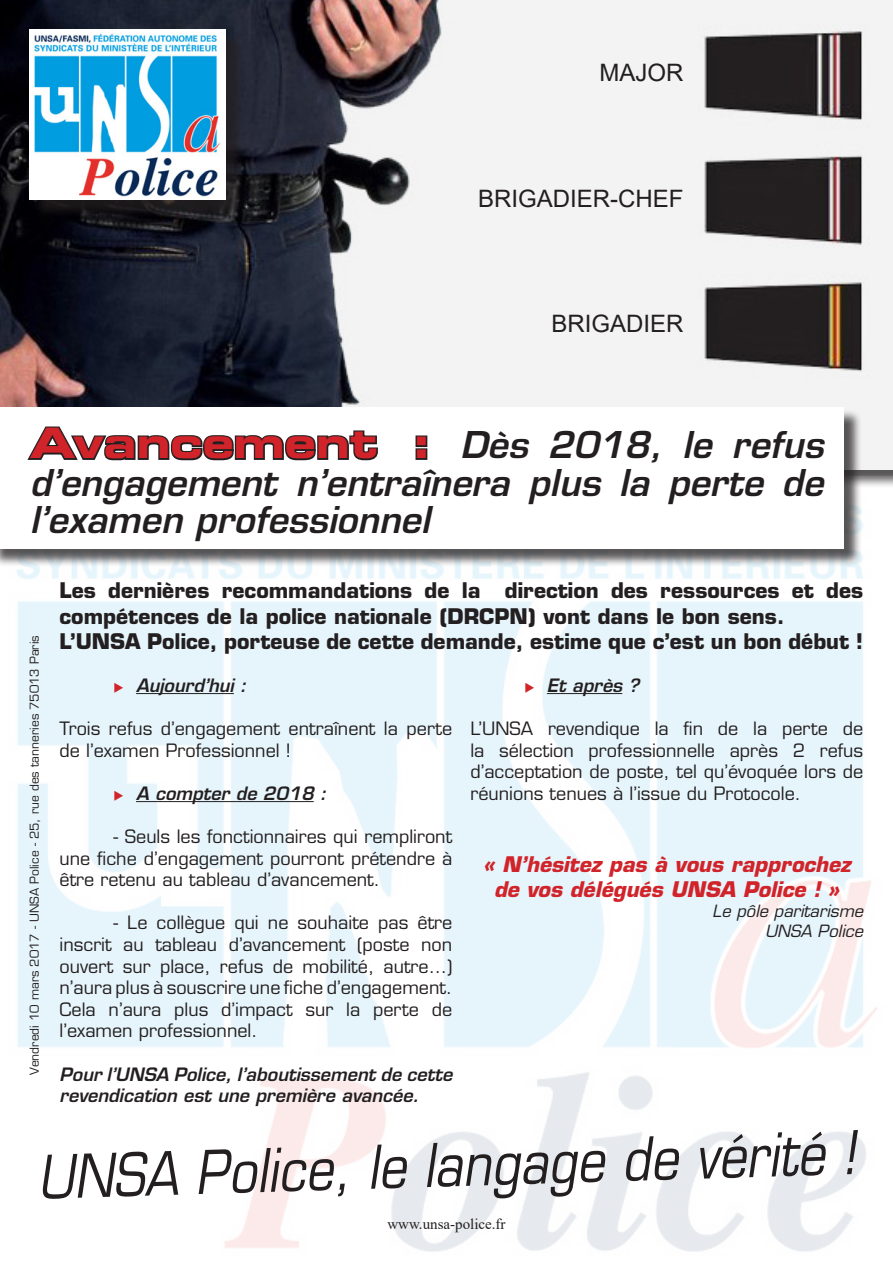
<style>
.page{position:relative;width:893px;height:1263px;background:#fff}
.page>*{position:absolute;margin:0;border:0;box-sizing:border-box;transform-origin:0 0}
.t1{font:italic 58.5px "Eurostile LT Std";color:#231f20;scale:.85 1}
.t2{font:italic 600 36px/37.5px "Eurostile LT Std";color:#231f20;text-align:justify}
.t3{font:24px "Arial";color:#231f20}
.t4{font:700 21px/25.2px "Eurostile LT Std";color:#231f20}
.t5{font:italic 700 21px/25.2px "Eurostile LT Std";color:#d1232a;text-align:center}
.t6{font:18px/21.6px "Eurostile LT Std";color:#231f20;text-align:justify}
.t7{font:italic 600 18px/21.6px "Eurostile LT Std";color:#231f20}
.t8{font:italic 16.5px "Eurostile LT Std";color:#231f20}
.t9{font:15px "Times New Roman";color:#231f20}
.t10{font:12px "Eurostile LT Std";color:#231f20}
.s1{font-family:"Eurostile LT Std Bold Ex 2";font-weight:400;font-style:normal;font-size:42px;color:#d1232a}
.s2{color:#d1232a}
</style>
<div class="page">
<img style="left:0;top:0;width:893px;height:470px">
<img style="left:461px;top:0;width:432px;height:440px">
<img style="left:16px;top:477px;width:877px;height:775px">
<div style="left:0;top:409px;width:862px;height:158px;background:#231f20;opacity:.75"></div>
<div style="left:0;top:407px;width:843px;height:142px;background:#fff"></div>
<hr style="left:136px;top:693px;width:98px;height:1px;background:#231f20">
<hr style="left:136px;top:801px;width:178px;height:1px;background:#231f20">
<hr style="left:547px;top:693px;width:75px;height:1px;background:#231f20">
<div style="left:32px;top:32px;width:212px;height:186px;background:#231f20;opacity:.75"></div>
<img style="left:30px;top:30px;width:196px;height:170px">
<svg style="left:27px;top:426px;width:351px;height:35px"></svg>
<svg style="left:415px;top:435px;width:13px;height:25px"></svg>
<svg style="left:60px;top:692px;width:12px;height:1px"></svg>
<svg style="left:60px;top:800px;width:12px;height:1px"></svg>
<svg style="left:470px;top:692px;width:12px;height:1px"></svg>
<p class="t3" style="left:600px;top:56px;width:85px">MAJOR</p>
<p class="t3" style="left:478px;top:182px;width:207px">BRIGADIER-CHEF</p>
<p class="t3" style="left:551px;top:307px;width:134px">BRIGADIER</p>
<p class="t2" style="left:30px;top:427px;width:795px"><span class="s1">Avancement :</span> Dès 2018, le refus d’engagement n’entraînera plus la perte de l’examen professionnel</p>
<p class="t10" style="left:27px;top:1075px;width:441px;rotate:-90deg">Vendredi 10 mars 2017 - UNSA Police - 25, rue des tanneries 75013 Paris</p>
<p class="t4" style="left:60px;top:578px;width:805px">Les dernières recommandations de la direction des ressources et des compétences de la police nationale (DRCPN) vont dans le bon sens.</p>
<p class="t4" style="left:60px;top:628px;width:805px">L’UNSA Police, porteuse de cette demande, estime que c’est un bon début !</p>
<p class="t7" style="left:114px;top:675px;width:135px"><span class="s2">◆</span> Aujourd’hui :</p>
<p class="t6" style="left:60px;top:718px;width:394px">Trois refus d’engagement entraînent la perte de l’examen Professionnel !</p>
<p class="t7" style="left:114px;top:783px;width:214px"><span class="s2">◆</span> A compter de 2018 :</p>
<p class="t6" style="left:60px;top:826px;width:394px;text-indent:54px">- Seuls les fonctionnaires qui rempliront une fiche d’engagement pourront prétendre à être retenu au tableau d’avancement.</p>
<p class="t6" style="left:60px;top:912px;width:394px;text-indent:54px">- Le collègue qui ne souhaite pas être inscrit au tableau d’avancement (poste non ouvert sur place, refus de mobilité, autre…) n’aura plus à souscrire une fiche d’engagement.<br>Cela n’aura plus d’impact sur la perte de l’examen professionnel.</p>
<p class="t7" style="left:60px;top:1063px;width:394px">Pour l’UNSA Police, l’aboutissement de cette revendication est une première avancée.</p>
<p class="t7" style="left:524px;top:675px;width:116px"><span class="s2">◆</span> Et après ?</p>
<p class="t6" style="left:470px;top:718px;width:394px">L’UNSA revendique la fin de la perte de la sélection professionnelle après 2 refus d’acceptation de poste, tel qu’évoquée lors de réunions tenues à l’issue du Protocole.</p>
<p class="t5" style="left:483px;top:852px;width:369px">« N’hésitez pas à vous rapprochez de vos délégués UNSA Police ! »</p>
<p class="t8" style="left:712px;top:901px;width:152px">Le pôle paritarisme</p>
<p class="t8" style="left:765px;top:921px;width:100px">UNSA Police</p>
<p class="t1" style="left:36px;top:1144px;width:964px;rotate:-2deg">UNSA Police, le langage de vérité !</p>
<p class="t9" style="left:387px;top:1213px;width:120px">www.unsa-police.fr</p>
</div>
